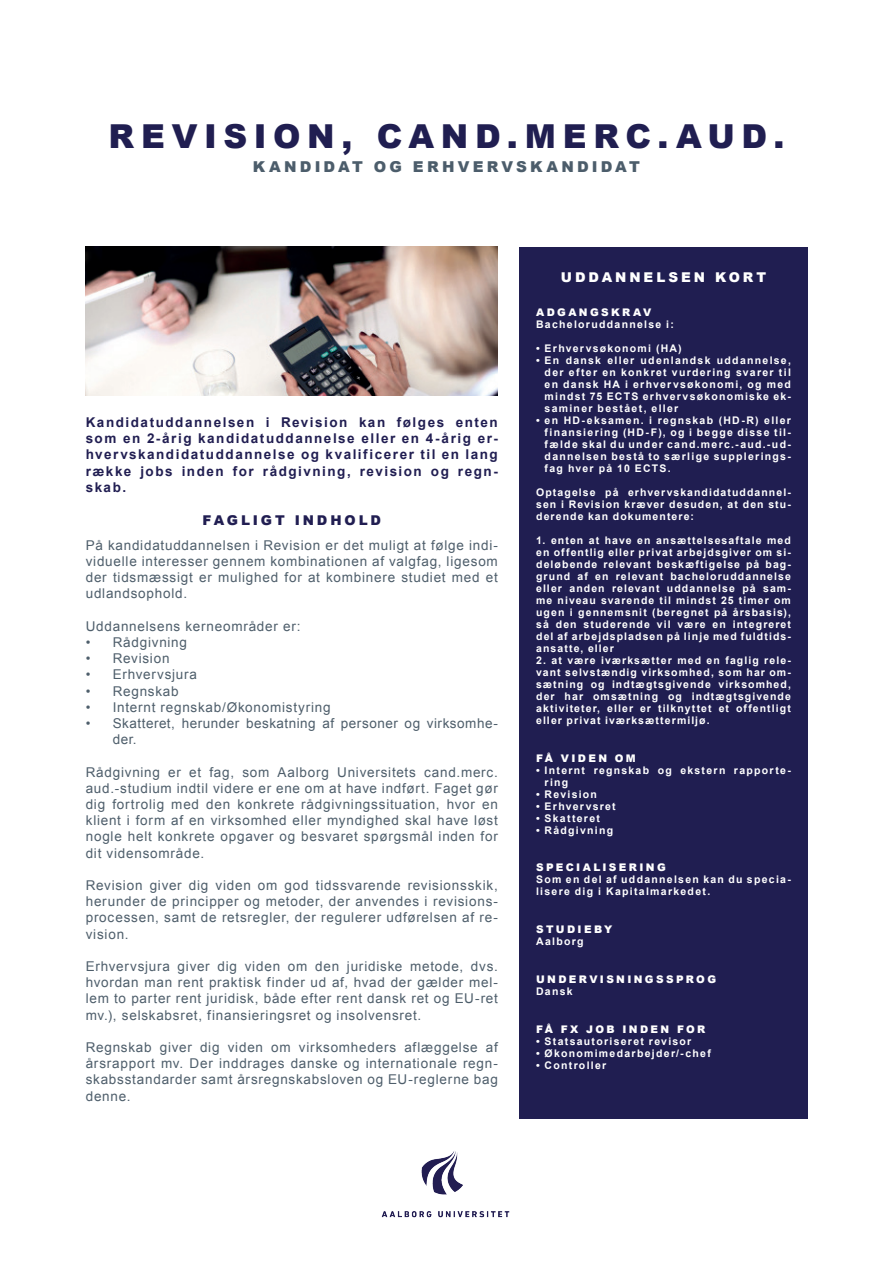
<style>
.page{position:relative;width:893px;height:1263px;background:#fff}
.page>*{position:absolute;margin:0;border:0;box-sizing:border-box;transform-origin:0 0}
.t1{font:900 33px "Arial";letter-spacing:.2em;color:#201e51}
.t2{font:900 15px "Arial";letter-spacing:.215em;color:#4c5d6b}
.t3{font:13.5px/16.2px "Arial";letter-spacing:.055em;color:#4e5e6b;text-align:justify}
.t4{font:700 13.5px/16.2px "Arial";letter-spacing:.11em;color:#211e52;text-align:justify}
.t5{font:900 13.5px "Arial";letter-spacing:.22em;color:#fff}
.t6{font:900 13.5px "Arial";letter-spacing:.215em;color:#211e52}
.t7{font:700 10.5px/12px "Arial";letter-spacing:.12em;color:#fff;text-align:justify}
.t8{font:900 10.5px "Arial";letter-spacing:.225em;color:#fff}
</style>
<div class="page">
<div style="left:519px;top:247px;width:289px;height:871px;background:#201e51"></div>
<img style="left:85px;top:246px;width:413px;height:149px">
<img style="left:381px;top:1151px;width:129px;height:67px">
<h1 class="t1" style="left:109px;top:112px;width:677px">REVISION, CAND.MERC.AUD.</h1>
<h2 class="t2" style="left:253px;top:155px;width:389px">KANDIDAT OG ERHVERVSKANDIDAT</h2>
<p class="t4" style="left:86px;top:415px;width:414px">Kandidatuddannelsen i Revision kan følges enten som en 2-årig kandidatuddannelse eller en 4-årig er&shy;hvervskandidatuddannelse og kvalificerer til en lang række jobs inden for rådgivning, revision og regn&shy;skab.</p>
<p class="t6" style="left:203px;top:510px;width:180px">FAGLIGT INDHOLD</p>
<p class="t3" style="left:86px;top:537px;width:414px">På kandidatuddannelsen i Revision er det muligt at følge indi&shy;viduelle interesser gennem kombinationen af valgfag, ligesom der tidsmæssigt er mulighed for at kombinere studiet med et udlandsophold.</p>
<p class="t3" style="left:86px;top:618px;width:216px">Uddannelsens kerneområder er:</p>
<p class="t3" style="left:86px;top:634px;width:103px">• Rådgivning</p>
<p class="t3" style="left:86px;top:650px;width:85px">• Revision</p>
<p class="t3" style="left:86px;top:667px;width:113px">• Erhvervsjura</p>
<p class="t3" style="left:86px;top:683px;width:94px">• Regnskab</p>
<p class="t3" style="left:86px;top:699px;width:247px">• Internt regnskab/Økonomistyring</p>
<p class="t3" style="left:113px;top:715px;width:387px;text-indent:-27px">• Skatteret, herunder beskatning af personer og virksomhe&shy;der.</p>
<p class="t3" style="left:86px;top:764px;width:414px">Rådgivning er et fag, som Aalborg Universitets cand.merc. aud.-studium indtil videre er ene om at have indført. Faget gør dig fortrolig med den konkrete rådgivningssituation, hvor en klient i form af en virksomhed eller myndighed skal have løst nogle helt konkrete opgaver og besvaret spørgsmål inden for dit vidensområde.</p>
<p class="t3" style="left:86px;top:877px;width:414px">Revision giver dig viden om god tidssvarende revisionsskik, herunder de principper og metoder, der anvendes i revisions&shy;processen, samt de retsregler, der regulerer udførelsen af re&shy;vision.</p>
<p class="t3" style="left:86px;top:958px;width:414px">Erhvervsjura giver dig viden om den juridiske metode, dvs. hvordan man rent praktisk finder ud af, hvad der gælder mel&shy;lem to parter rent juridisk, både efter rent dansk ret og EU-ret mv.), selskabsret, finansieringsret og insolvensret.</p>
<p class="t3" style="left:86px;top:1039px;width:414px">Regnskab giver dig viden om virksomheders aflæggelse af årsrapport mv. Der inddrages danske og internationale regn&shy;skabsstandarder samt årsregnskabsloven og EU-reglerne bag denne.</p>
<p class="t5" style="left:561px;top:267px;width:207px">UDDANNELSEN KORT</p>
<p class="t8" style="left:536px;top:304px;width:117px">ADGANGSKRAV</p>
<p class="t7" style="left:536px;top:318px;width:139px">Bacheloruddannelse i:</p>
<p class="t7" style="left:536px;top:342px;width:147px">• Erhvervsøkonomi (HA)</p>
<p class="t7" style="left:545px;top:354px;width:248px;text-indent:-9px">• En dansk eller udenlandsk uddannelse, der efter en konkret vurdering svarer til en dansk HA i erhvervsøkonomi, og med mindst 75 ECTS erhvervsøkonomiske ek&shy;saminer bestået, eller</p>
<p class="t7" style="left:545px;top:414px;width:248px;text-indent:-9px">• en HD-eksamen. i regnskab (HD-R) eller finansiering (HD-F), og i begge disse til&shy;fælde skal du under cand.merc.-aud.-ud&shy;dannelsen bestå to særlige supplerings&shy;fag hver på 10 ECTS.</p>
<p class="t7" style="left:536px;top:487px;width:256px">Optagelse på erhvervskandidatuddannel&shy;sen i Revision kræver desuden, at den stu&shy;derende kan dokumentere:</p>
<p class="t7" style="left:536px;top:535px;width:256px">1. enten at have en ansættelsesaftale med en offentlig eller privat arbejdsgiver om si&shy;deløbende relevant beskæftigelse på bag&shy;grund af en relevant bacheloruddannelse eller anden relevant uddannelse på sam&shy;me niveau svarende til mindst 25 timer om ugen i gennemsnit (beregnet på årsbasis), så den studerende vil være en integreret del af arbejdspladsen på linje med fuldtids&shy;ansatte, eller</p>
<p class="t7" style="left:536px;top:655px;width:256px">2. at være iværksætter med en faglig rele&shy;vant selvstændig virksomhed, som har om&shy;sætning og indtægtsgivende virksomhed, der har omsætning og indtægtsgivende aktiviteter, eller er tilknyttet et offentligt eller privat iværksættermiljø.</p>
<p class="t8" style="left:536px;top:750px;width:101px">FÅ VIDEN OM</p>
<p class="t7" style="left:545px;top:764px;width:248px;text-indent:-9px">• Internt regnskab og ekstern rapporte&shy;ring</p>
<p class="t7" style="left:536px;top:788px;width:62px">• Revision</p>
<p class="t7" style="left:536px;top:800px;width:81px">• Erhvervsret</p>
<p class="t7" style="left:536px;top:812px;width:65px">• Skatteret</p>
<p class="t7" style="left:536px;top:824px;width:79px">• Rådgivning</p>
<p class="t8" style="left:536px;top:860px;width:131px">SPECIALISERING</p>
<p class="t7" style="left:536px;top:874px;width:256px">Som en del af uddannelsen kan du specia&shy;lisere dig i Kapitalmarkedet.</p>
<p class="t8" style="left:536px;top:922px;width:78px">STUDIEBY</p>
<p class="t7" style="left:536px;top:936px;width:49px">Aalborg</p>
<p class="t8" style="left:536px;top:972px;width:181px">UNDERVISNINGSSPROG</p>
<p class="t7" style="left:536px;top:986px;width:38px">Dansk</p>
<p class="t8" style="left:536px;top:1021px;width:171px">FÅ FX JOB INDEN FOR</p>
<p class="t7" style="left:536px;top:1035px;width:157px">• Statsautoriseret revisor</p>
<p class="t7" style="left:536px;top:1047px;width:176px">• Økonomimedarbejder/-chef</p>
<p class="t7" style="left:536px;top:1059px;width:72px">• Controller</p>
</div>
